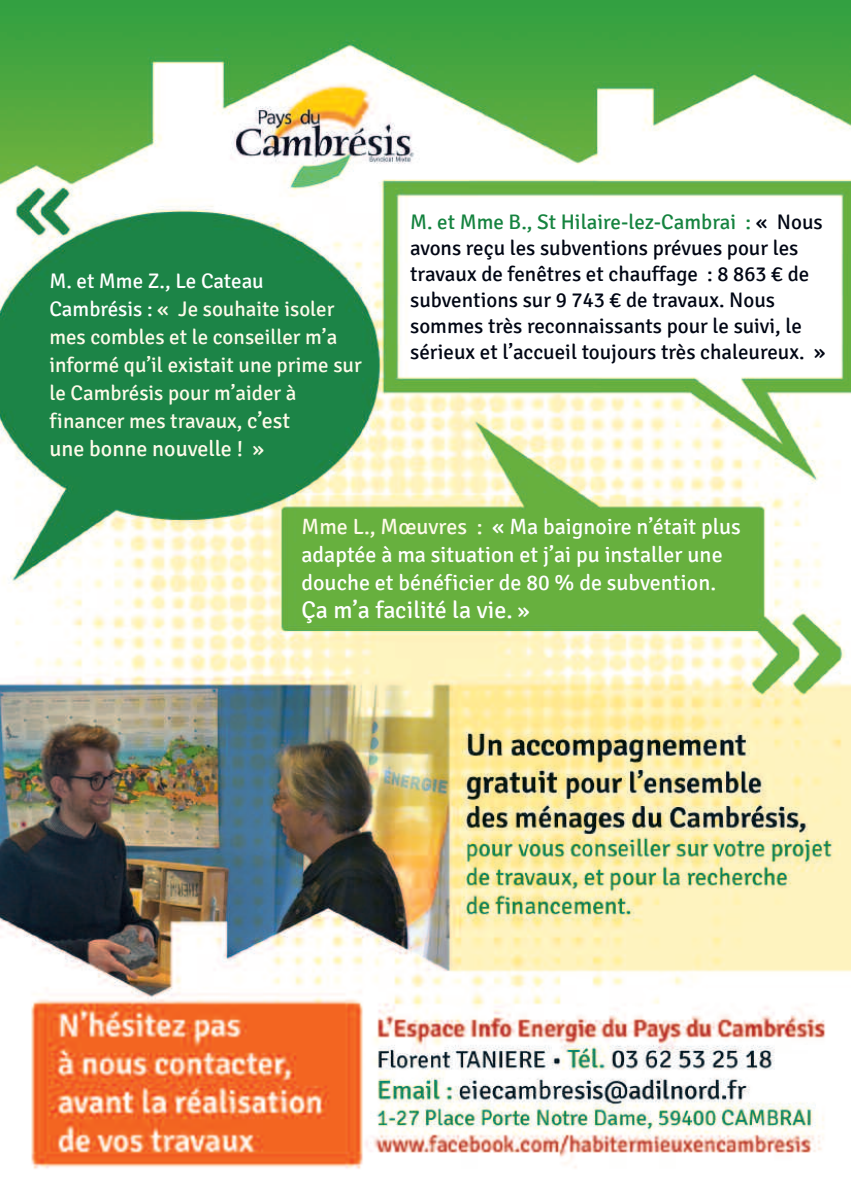
<style>
.page{position:relative;width:851px;height:1191px;background:#fff}
.page>*{position:absolute;margin:0;border:0;box-sizing:border-box;transform-origin:0 0}
.t1{font:24px "Signika";color:#fff}
.t2{font:22px/28px "Signika";color:#fff}
.t3{font:22px "Signika";color:#fefae9}
.t4{font:21px/26px "Signika";color:#010614}
.t5{font:21px/28px "Signika";color:#fefae9}
.s1{color:#fff}
.s2{font-size:22px}
.s3{font-size:21px}
.s4{color:#15833f}
.s5{color:#fefae9}
</style>
<div class="page">
<img style="left:0;top:0;width:850px;height:1169px">
<p class="t5" style="left:49px;top:267px;width:314px"><span class="s1">M. et Mme Z., Le Cateau<br>Cambrésis :</span> « Je souhaite isoler mes combles et le conseiller m’a informé qu’il existait une prime sur le Cambrésis pour m’aider à financer mes travaux, <span class="s2">c’est</span></p>
<p class="t3" style="left:49px;top:436px;width:216px">une bonne nouvelle ! <span class="s3">»</span></p>
<p class="t4" style="left:410px;top:209px;width:417px"><span class="s4">M. et Mme B., St Hilaire-lez-Cambrai :</span> « Nous avons reçu les subventions prévues pour les travaux de fenêtres et chauffage : 8 863 € de subventions sur 9 743 € de travaux. Nous sommes très reconnaissants pour le suivi, le sérieux et l’accueil toujours très chaleureux. »</p>
<p class="t2" style="left:301px;top:512px;width:440px"><span class="s5">Mme L., Mœuvres :</span> « Ma baignoire n’était plus adaptée à ma situation et j’ai pu installer une douche et bénéficier de 80 % de subvention.</p>
<p class="t1" style="left:301px;top:595px;width:230px">Ça m’a facilité la vie. <span class="s2">»</span></p>
</div>
